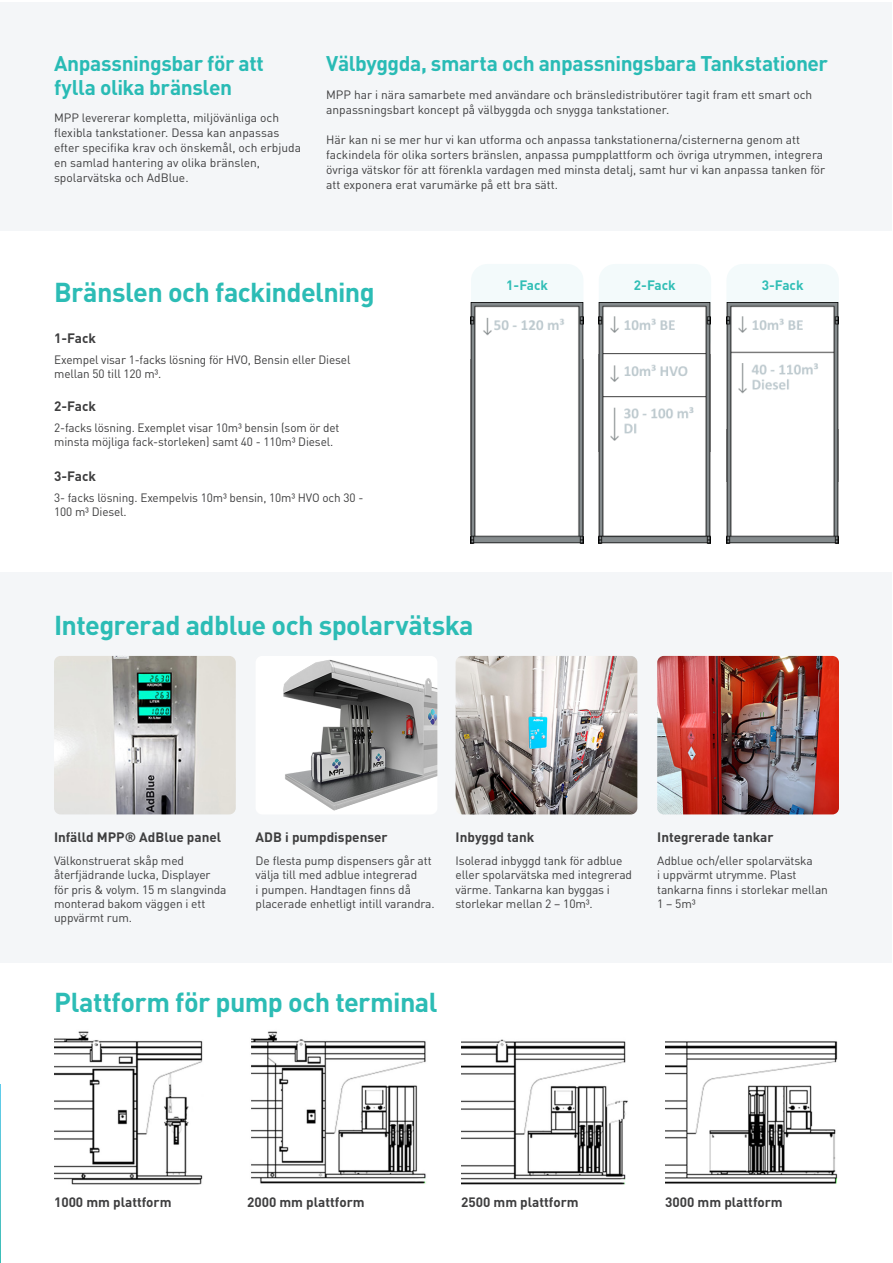
<style>
.page{position:relative;width:893px;height:1263px;background:#fff}
.page>*{position:absolute;margin:0;border:0;box-sizing:border-box;transform-origin:0 0}
.Rubrik{font:700 27px "DIN Pro";letter-spacing:-.02em;color:#2cbcb5}
.Rubrik-2{font:700 21px/24px "DIN Pro";letter-spacing:-.02em;color:#29bbb5}
.Rubrik_punktlista{font:700 13.5px "DIN Pro";color:#3e3e3f}
.Rubrik_punktlista-2{font:700 13.5px "DIN Pro";color:#31beb6}
.Nummerlista{font:12px/14.4px "DIN Pro";letter-spacing:-.01em;color:#3e3e3f}
.Bildtext{font:12px/15px "DIN Pro";color:#3e3e3f}
</style>
<div class="page">
<svg style="left:0;top:1084px;width:1px;height:179px"></svg>
<div style="left:1px;top:2px;width:891px;height:229px;background:#f4f6f8"></div>
<div style="left:1px;top:573px;width:891px;height:390px;background:#f4f6f8"></div>
<img style="left:54px;top:656px;width:182px;height:158px">
<img style="left:456px;top:656px;width:181px;height:158px">
<div style="left:256px;top:656px;width:181px;height:158px;background:#fff;border-radius:7px"></div>
<img style="left:283px;top:660px;width:154px;height:151px">
<img style="left:657px;top:656px;width:182px;height:158px">
<div style="left:471px;top:264px;width:112px;height:91px;background:#f3fafb;border-radius:16px"></div>
<img style="left:471px;top:534px;width:112px;height:10px">
<div style="left:726px;top:264px;width:113px;height:91px;background:#f3fafb;border-radius:16px"></div>
<img style="left:726px;top:303px;width:113px;height:126px">
<div style="left:599px;top:264px;width:112px;height:91px;background:#f3fafb;border-radius:16px"></div>
<img style="left:598px;top:451px;width:113px;height:93px">
<img style="left:471px;top:303px;width:112px;height:231px">
<img style="left:598px;top:303px;width:113px;height:148px">
<img style="left:726px;top:429px;width:113px;height:115px">
<img style="left:54px;top:1031px;width:149px;height:153px">
<img style="left:251px;top:1031px;width:175px;height:153px">
<img style="left:461px;top:1039px;width:167px;height:145px">
<img style="left:665px;top:1041px;width:173px;height:143px">
<p class="Rubrik-2" style="left:54px;top:49px;width:212px">Anpassningsbar för att fylla olika bränslen</p>
<p class="Rubrik-2" style="left:326px;top:49px;width:503px">Välbyggda, smarta och anpassningsbara Tankstationer</p>
<p class="Bildtext" style="left:54px;top:109px;width:249px">MPP levererar kompletta, miljövänliga och flexibla tankstationer. Dessa kan anpassas efter specifika krav och önskemål, och erbjuda en samlad hantering av olika bränslen, spolarvätska och AdBlue.</p>
<p class="Bildtext" style="left:326px;top:86px;width:488px">MPP har i nära samarbete med användare och bränsledistributörer tagit fram ett smart och anpassningsbart koncept på välbyggda och snygga tankstationer.</p>
<p class="Bildtext" style="left:326px;top:131px;width:501px">Här kan ni se mer hur vi kan utforma och anpassa tankstationerna/cisternerna genom att fackindela för olika sorters bränslen, anpassa pumpplattform och övriga utrymmen, integrera övriga vätskor för att förenkla vardagen med minsta detalj, samt hur vi kan anpassa tanken för att exponera erat varumärke på ett bra sätt.</p>
<p class="Rubrik" style="left:54px;top:269px;width:322px">Bränslen och fackindelning</p>
<p class="Rubrik_punktlista" style="left:54px;top:327px;width:43px">1-Fack</p>
<p class="Nummerlista" style="left:54px;top:351px;width:298px">Exempel visar 1-facks lösning för HVO, Bensin eller Diesel mellan 50 till 120 m³.</p>
<p class="Rubrik_punktlista" style="left:54px;top:395px;width:43px">2-Fack</p>
<p class="Nummerlista" style="left:54px;top:419px;width:287px">2-facks lösning. Exemplet visar 10m³ bensin (som ör det minsta möjliga fack-storleken) samt 40 - 110m³ Diesel.</p>
<p class="Rubrik_punktlista" style="left:54px;top:465px;width:43px">3-Fack</p>
<p class="Nummerlista" style="left:54px;top:489px;width:311px">3- facks lösning. Exempelvis 10m³ bensin, 10m³ HVO och 30 -<br>100 m³ Diesel.</p>
<p class="Rubrik_punktlista-2" style="left:506px;top:274px;width:43px">1-Fack</p>
<p class="Rubrik_punktlista-2" style="left:634px;top:274px;width:43px">2-Fack</p>
<p class="Rubrik_punktlista-2" style="left:762px;top:274px;width:43px">3-Fack</p>
<p class="Rubrik" style="left:54px;top:602px;width:421px">Integrerad adblue och spolarvätska</p>
<p class="Rubrik_punktlista" style="left:54px;top:826px;width:169px">Infälld MPP® AdBlue panel</p>
<p class="Nummerlista" style="left:54px;top:852px;width:174px">Välkonstruerat skåp med återfjädrande lucka, Displayer för pris &amp; volym. 15 m slangvinda monterad bakom väggen i ett uppvärmt rum.</p>
<p class="Rubrik_punktlista" style="left:256px;top:826px;width:134px">ADB i pumpdispenser</p>
<p class="Nummerlista" style="left:256px;top:852px;width:181px">De flesta pump dispensers går att välja till med adblue integrerad<br>i pumpen. Handtagen finns då placerade enhetligt intill varandra.</p>
<p class="Rubrik_punktlista" style="left:456px;top:826px;width:80px">Inbyggd tank</p>
<p class="Nummerlista" style="left:456px;top:852px;width:178px">Isolerad inbyggd tank för adblue eller spolarvätska med integrerad värme. Tankarna kan byggas i storlekar mellan 2 – 10m³.</p>
<p class="Rubrik_punktlista" style="left:657px;top:826px;width:118px">Integrerade tankar</p>
<p class="Nummerlista" style="left:657px;top:852px;width:172px">Adblue och/eller spolarvätska<br>i uppvärmt utrymme. Plast tankarna finns i storlekar mellan<br>1 – 5m³</p>
<p class="Rubrik" style="left:54px;top:979px;width:385px">Plattform för pump och terminal</p>
<p class="Rubrik_punktlista" style="left:54px;top:1191px;width:119px">1000 mm plattform</p>
<p class="Rubrik_punktlista" style="left:247px;top:1191px;width:119px">2000 mm plattform</p>
<p class="Rubrik_punktlista" style="left:461px;top:1191px;width:119px">2500 mm plattform</p>
<p class="Rubrik_punktlista" style="left:665px;top:1191px;width:119px">3000 mm plattform</p>
</div>
